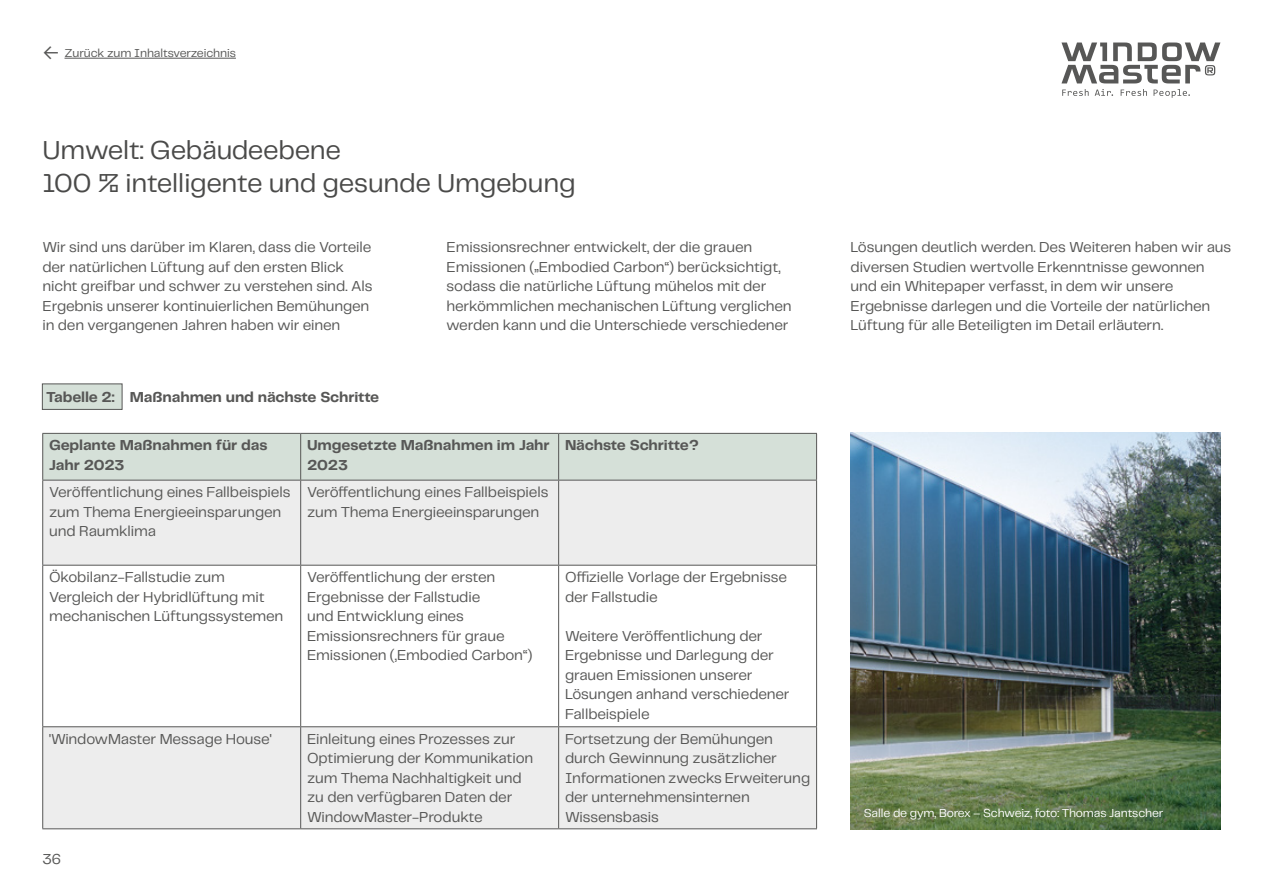
<style>
.page{position:relative;width:1263px;height:893px;background:#fff}
.page>*{position:absolute;margin:0;border:0;box-sizing:border-box;transform-origin:0 0}
.t1{font:27px/33px "Telegraf";letter-spacing:-.01em;color:#4a4a49}
.t2{font:15px/19.5px "Telegraf";letter-spacing:-.01em;color:#575756}
.t3{font:700 15px/19.5px "Telegraf";letter-spacing:-.01em;color:#575756}
.t4{font:12px "Telegraf";letter-spacing:-.015em;color:#fff}
.t5{font:12px "Telegraf";letter-spacing:-.01em;color:#575756}
.s1{font-size:21px}
</style>
<div class="page">
<svg style="left:1061px;top:43px;width:159px;height:40px"></svg>
<svg style="left:1062px;top:89px;width:26px;height:7px"></svg>
<svg style="left:1095px;top:89px;width:18px;height:7px"></svg>
<svg style="left:1121px;top:89px;width:26px;height:7px"></svg>
<svg style="left:1153px;top:89px;width:37px;height:9px"></svg>
<hr style="left:65px;top:58px;width:171px;height:1px;background:#575756">
<div style="left:43px;top:434px;width:773px;height:46px;background:#d5e0d8"></div>
<svg style="left:43px;top:481px;width:773px;height:347px;fill:#ededed"></svg>
<hr style="left:42px;top:433px;width:259px;height:1px;background:#575756">
<hr style="left:42px;top:434px;width:1px;height:46px;background:#575756">
<hr style="left:301px;top:433px;width:258px;height:1px;background:#575756">
<hr style="left:300px;top:434px;width:1px;height:46px;background:#575756">
<hr style="left:559px;top:433px;width:258px;height:1px;background:#575756">
<hr style="left:558px;top:434px;width:1px;height:46px;background:#575756">
<hr style="left:816px;top:434px;width:1px;height:46px;background:#575756">
<hr style="left:42px;top:480px;width:259px;height:1px;background:#575756">
<hr style="left:42px;top:480px;width:1px;height:85px;background:#575756">
<hr style="left:301px;top:480px;width:258px;height:1px;background:#575756">
<hr style="left:300px;top:480px;width:1px;height:85px;background:#575756">
<hr style="left:559px;top:480px;width:258px;height:1px;background:#575756">
<hr style="left:558px;top:480px;width:1px;height:85px;background:#575756">
<hr style="left:816px;top:480px;width:1px;height:85px;background:#575756">
<hr style="left:42px;top:565px;width:259px;height:1px;background:#575756">
<hr style="left:42px;top:566px;width:1px;height:160px;background:#575756">
<hr style="left:301px;top:565px;width:258px;height:1px;background:#575756">
<hr style="left:300px;top:566px;width:1px;height:160px;background:#575756">
<hr style="left:559px;top:565px;width:258px;height:1px;background:#575756">
<hr style="left:558px;top:566px;width:1px;height:160px;background:#575756">
<hr style="left:816px;top:566px;width:1px;height:160px;background:#575756">
<hr style="left:42px;top:726px;width:259px;height:1px;background:#575756">
<hr style="left:42px;top:727px;width:1px;height:101px;background:#575756">
<hr style="left:301px;top:726px;width:258px;height:1px;background:#575756">
<hr style="left:300px;top:727px;width:1px;height:101px;background:#575756">
<hr style="left:559px;top:726px;width:258px;height:1px;background:#575756">
<hr style="left:558px;top:727px;width:1px;height:101px;background:#575756">
<hr style="left:816px;top:727px;width:1px;height:101px;background:#575756">
<hr style="left:42px;top:828px;width:259px;height:1px;background:#575756">
<hr style="left:301px;top:828px;width:258px;height:1px;background:#575756">
<hr style="left:559px;top:828px;width:258px;height:1px;background:#575756">
<div style="left:42px;top:383px;width:80px;height:27px;background:#d5e0d8;border:1px solid #575756"></div>
<img style="left:850px;top:433px;width:370px;height:396px">
<p class="t5" style="left:43px;top:45px;width:195px"><span class="s1">←</span> Zurück zum Inhaltsverzeichnis</p>
<h1 class="t1" style="left:43px;top:133px;width:535px">Umwelt: Gebäudeebene<br>100 % intelligente und gesunde Umgebung</h1>
<p class="t2" style="left:43px;top:237px;width:332px">Wir sind uns darüber im Klaren, dass die Vorteile der natürlichen Lüftung auf den ersten Blick nicht greifbar und schwer zu verstehen sind. Als Ergebnis unserer kontinuierlichen Bemühungen in den vergangenen Jahren haben wir einen</p>
<p class="t3" style="left:46px;top:387px;width:335px">Tabelle 2: Maßnahmen und nächste Schritte</p>
<p class="t2" style="left:446px;top:237px;width:336px">Emissionsrechner entwickelt, der die grauen<br>Emissionen ( Embodied Carbon“) berücksichtigt,</p>
<p class="t2" style="left:446px;top:268px;width:321px;line-height:12px;text-indent:88px">”<br>sodass die natürliche Lüftung mühelos mit der</p>
<p class="t2" style="left:446px;top:296px;width:347px">herkömmlichen mechanischen Lüftung verglichen werden kann und die Unterschiede verschiedener</p>
<p class="t3" style="left:49px;top:435px;width:220px">Geplante Maßnahmen für das<br>Jahr 2023</p>
<p class="t3" style="left:307px;top:435px;width:244px">Umgesetzte Maßnahmen im Jahr<br>2023</p>
<p class="t3" style="left:565px;top:435px;width:135px">Nächste Schritte?</p>
<p class="t2" style="left:49px;top:482px;width:243px">Veröffentlichung eines Fallbeispiels zum Thema Energieeinsparungen und Raumklima</p>
<p class="t2" style="left:307px;top:482px;width:243px">Veröffentlichung eines Fallbeispiels zum Thema Energieeinsparungen</p>
<p class="t2" style="left:49px;top:567px;width:236px">Ökobilanz-Fallstudie zum<br>Vergleich der Hybridlüftung mit mechanischen Lüftungssystemen</p>
<p class="t2" style="left:307px;top:567px;width:227px">Veröffentlichung der ersten<br>Ergebnisse der Fallstudie<br>und Entwicklung eines<br>Emissionsrechners für graue<br>Emissionen („Embodied Carbon“)</p>
<p class="t2" style="left:565px;top:567px;width:224px">Offizielle Vorlage der Ergebnisse der Fallstudie</p>
<p class="t2" style="left:565px;top:625px;width:226px">Weitere Veröffentlichung der<br>Ergebnisse und Darlegung der grauen Emissionen unserer<br>Lösungen anhand verschiedener<br>Fallbeispiele</p>
<p class="t2" style="left:49px;top:728px;width:224px">'WindowMaster Message House'</p>
<p class="t2" style="left:307px;top:728px;width:228px">Einleitung eines Prozesses zur<br>Optimierung der Kommunikation zum Thema Nachhaltigkeit und zu den verfügbaren Daten der<br>WindowMaster-Produkte</p>
<p class="t2" style="left:565px;top:728px;width:247px">Fortsetzung der Bemühungen durch Gewinnung zusätzlicher<br>Informationen zwecks Erweiterung der unternehmensinternen<br>Wissensbasis</p>
<p class="t2" style="left:43px;top:849px;width:20px">36</p>
<p class="t2" style="left:850px;top:237px;width:382px">Lösungen deutlich werden. Des Weiteren haben wir aus diversen Studien wertvolle Erkenntnisse gewonnen und ein Whitepaper verfasst, in dem wir unsere Ergebnisse darlegen und die Vorteile der natürlichen Lüftung für alle Beteiligten im Detail erläutern.</p>
<p class="t4" style="left:864px;top:805px;width:301px">Salle de gym, Borex – Schweiz, foto: Thomas Jantscher</p>
</div>
